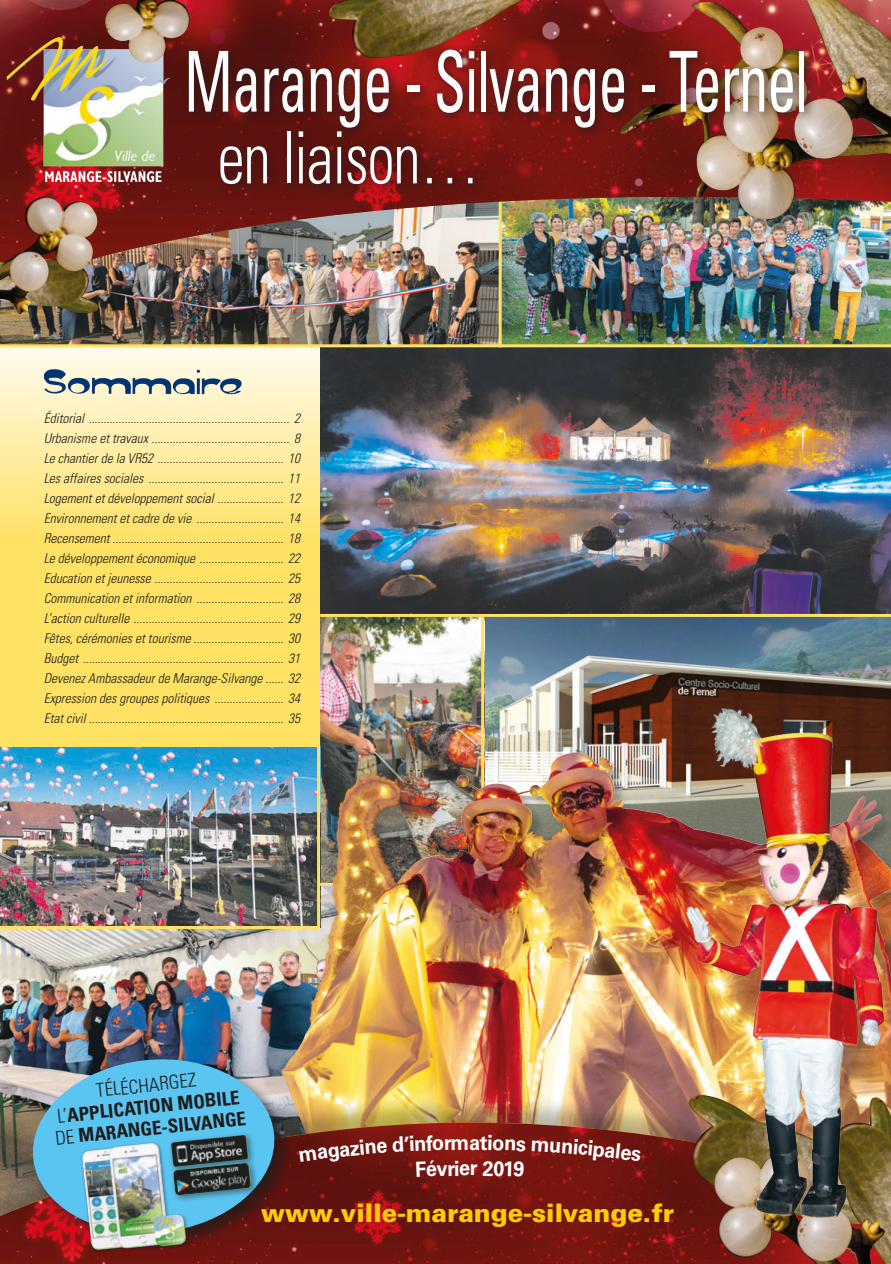
<style>
.page{position:relative;width:891px;height:1264px;background:#fff}
.page>*{position:absolute;margin:0;border:0;box-sizing:border-box;transform-origin:0 0}
.Texte_INTRO{font:condensed 84px "Univers";letter-spacing:-.02em;color:#fff;scale:.7 1}
.Texte_INTRO-2{font:300 condensed 72px "Univers";letter-spacing:-.02em;color:#fff;scale:.85 1}
.Texte_INTRO-3{font:900 25.5px "Univers";color:#fc0}
.Texte_INTRO-4{font:700 21px "Univers";color:#fff;scale:.95 1}
.Texte_INTRO-5{font:700 condensed 19.05px "Univers";color:#1d1d1b}
.Texte_INTRO-6{font:300 condensed 19.05px "Univers";color:#1d1d1b}
.Texte_de_base{font:italic 300 condensed 13.5px "Univers";color:#1d1d1b}
.s1{font-weight:300}
</style>
<div class="page">
<img style="left:484px;top:617px;width:407px;height:113px">
<img style="left:320px;top:617px;width:161px;height:113px">
<img style="left:0;top:929px;width:261px;height:164px">
<img style="left:0;top:746px;width:261px;height:180px">
<hr style="left:481px;top:615px;width:3px;height:271px;background:#ffe163">
<hr style="left:0;top:926px;width:320px;height:3px;background:#ffe163">
<img style="left:261px;top:730px;width:630px;height:363px">
<img style="left:502px;top:297px;width:389px;height:47px">
<img style="left:320px;top:347px;width:571px;height:267px">
<img style="left:0;top:297px;width:499px;height:47px">
<svg style="left:0;top:324px;width:320px;height:422px;background:#f6df7c"></svg>
<hr style="left:0;top:344px;width:891px;height:3px;background:#ffe163">
<hr style="left:499px;top:183px;width:3px;height:164px;background:#ffe163">
<hr style="left:320px;top:614px;width:571px;height:3px;background:#ffe163">
<svg style="left:320px;top:883px;width:13px;height:3px"></svg>
<div style="left:0;top:1093px;width:891px;height:171px;background:#1d1d1b;opacity:.3"></div>
<img style="left:0;top:1122px;width:713px;height:142px">
<img style="left:35px;top:361px;width:212px;height:41px">
<img style="left:0;top:0;width:891px;height:296px">
<div style="left:30px;top:1057px;width:263px;height:194px;background:#1d1d1b;opacity:.75"></div>
<img style="left:28px;top:1053px;width:251px;height:186px">
<div style="left:167px;top:1131px;width:90px;height:44px;background:#1d1d1b;opacity:.5"></div>
<img style="left:171px;top:1135px;width:78px;height:24px">
<div style="left:169px;top:1159px;width:90px;height:44px;background:#1d1d1b;opacity:.5"></div>
<img style="left:190px;top:1163px;width:61px;height:32px">
<div style="left:80px;top:1140px;width:110px;height:114px;background:#1d1d1b;opacity:.5"></div>
<img style="left:82px;top:1143px;width:104px;height:107px">
<img style="left:1px;top:34px;width:170px;height:148px">
<img style="left:620px;top:0;width:271px;height:198px">
<img style="left:885px;top:1097px;width:6px;height:167px">
<img style="left:329px;top:0;width:201px;height:44px">
<img style="left:696px;top:76px;width:195px;height:144px">
<img style="left:0;top:197px;width:98px;height:117px">
<img style="left:713px;top:1242px;width:172px;height:22px">
<img style="left:105px;top:0;width:85px;height:63px">
<div style="left:183px;top:44px;width:634px;height:151px;background:#1d1d1b;opacity:.75"></div>
<img style="left:658px;top:662px;width:229px;height:580px">
<svg style="left:483px;top:1160px;width:41px;height:17px"></svg>
<svg style="left:299px;top:1135px;width:156px;height:41px;background:#70140f"></svg>
<svg style="left:480px;top:1135px;width:46px;height:16px"></svg>
<svg style="left:532px;top:1139px;width:109px;height:22px;background:#751510"></svg>
<p class="Texte_INTRO" style="left:184px;top:28px;width:894px">Marange - Silvange - Ternel</p>
<p class="Texte_INTRO-2" style="left:218px;top:115px;width:311px">en liaison…</p>
<p class="Texte_de_base" style="left:44px;top:410px;width:258px">Éditorial ................................................................... 2</p>
<p class="Texte_de_base" style="left:44px;top:430px;width:258px">Urbanisme et travaux .............................................. 8</p>
<p class="Texte_de_base" style="left:44px;top:450px;width:258px">Le chantier de la VR52 .......................................... 10</p>
<p class="Texte_de_base" style="left:44px;top:470px;width:258px">Les affaires sociales ............................................. 11</p>
<p class="Texte_de_base" style="left:44px;top:490px;width:258px">Logement et développement social ...................... 12</p>
<p class="Texte_de_base" style="left:44px;top:510px;width:258px">Environnement et cadre de vie ............................. 14</p>
<p class="Texte_de_base" style="left:44px;top:530px;width:258px">Recensement ......................................................... 18</p>
<p class="Texte_de_base" style="left:44px;top:550px;width:258px">Le développement économique ............................ 22</p>
<p class="Texte_de_base" style="left:44px;top:570px;width:258px">Education et jeunesse ........................................... 25</p>
<p class="Texte_de_base" style="left:44px;top:590px;width:258px">Communication et information ............................. 28</p>
<p class="Texte_de_base" style="left:44px;top:610px;width:258px">L’action culturelle .................................................. 29</p>
<p class="Texte_de_base" style="left:44px;top:630px;width:258px">Fêtes, cérémonies et tourisme .............................. 30</p>
<p class="Texte_de_base" style="left:44px;top:650px;width:258px">Budget ................................................................... 31</p>
<p class="Texte_de_base" style="left:44px;top:670px;width:258px">Devenez Ambassadeur de Marange-Silvange ...... 32</p>
<p class="Texte_de_base" style="left:44px;top:690px;width:258px">Expression des groupes politiques ....................... 34</p>
<p class="Texte_de_base" style="left:44px;top:710px;width:258px">Etat civil ................................................................. 35</p>
<p class="Texte_INTRO-6" style="left:95px;top:1079px;width:102px;rotate:-6deg">TÉLÉCHARGEZ</p>
<p class="Texte_INTRO-5" style="left:56px;top:1104px;width:185px;rotate:-6deg"><span class="s1">L’</span>APPLICATION MOBILE</p>
<p class="Texte_INTRO-5" style="left:54px;top:1126px;width:193px;rotate:-6deg"><span class="s1">DE</span> MARANGE-SILVANGE</p>
<p class="Texte_INTRO-4" style="left:451px;top:1130px;width:33px">ma</p>
<p class="Texte_INTRO-4" style="left:454px;top:1156px;width:26px">ier</p>
<p class="Texte_INTRO-3" style="left:261px;top:1197px;width:414px">www.ville-marange-silvange.fr</p>
</div>
